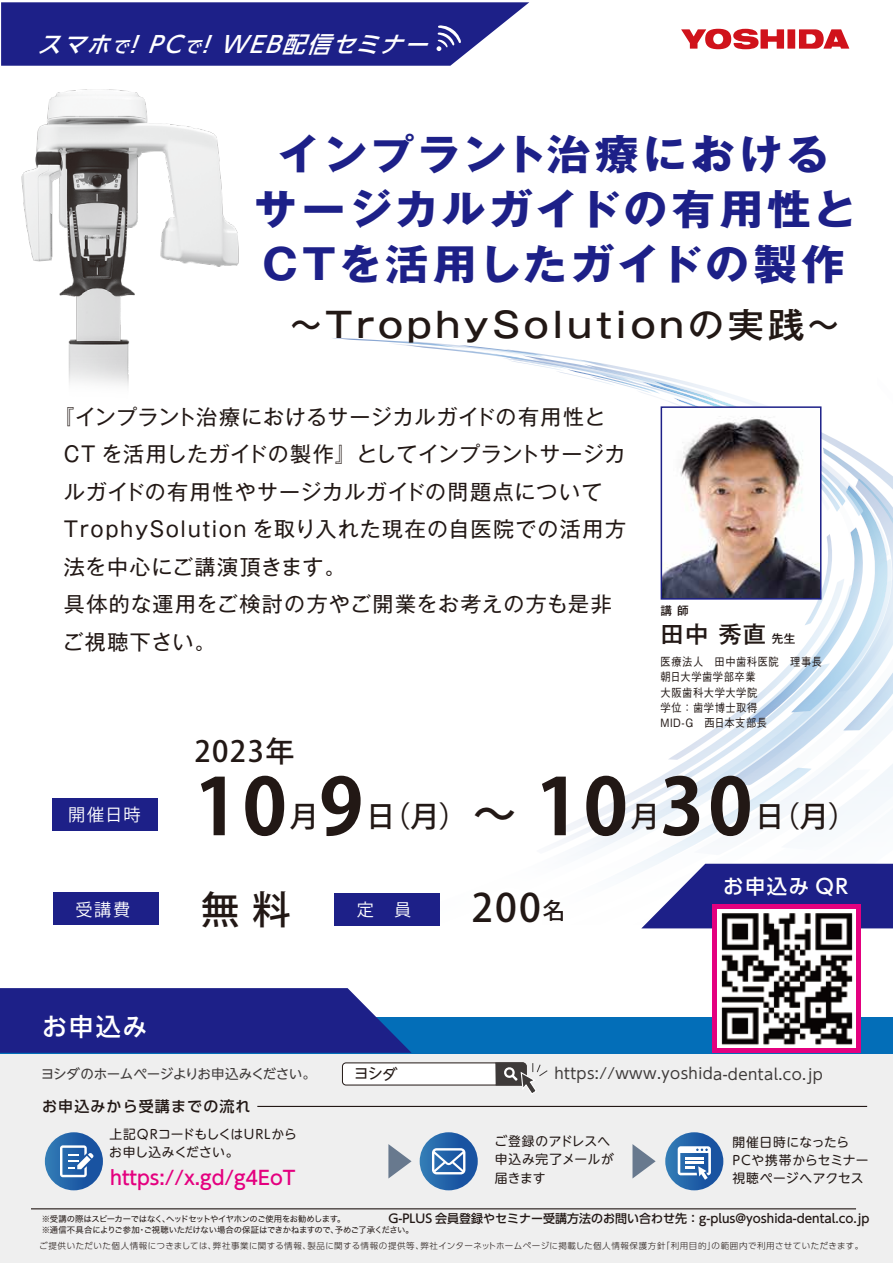
<style>
.page{position:relative;width:893px;height:1263px;background:#fff}
.page>*{position:absolute;margin:0;border:0;box-sizing:border-box;transform-origin:0 0}
.t1{font:700 77.55px "Koz Go Pr 6 N";color:#221815}
.t2{font:500 42.9px "Koz Go Pr 6 N";color:#221815}
.t3{font:700 41.55px/55.1px "Gothic MB101 Pr 6 N";letter-spacing:.07em;color:#1d2088;text-align:center;scale:1.05 1}
.t4{font:500 38.7px "Koz Go Pr 6 N";color:#221815}
.t5{font:500 34.5px "Gothic MB101 Pr 6 N";letter-spacing:.1em;color:#221815;scale:1.05 1}
.t6{font:500 29.1px "Koz Go Pr 6 N";letter-spacing:.05em;color:#221815}
.t7{font:500 24.9px "UD Shin Go NT Pr 6 N";color:#fff}
.t8{font:500 23.25px "Gothic MB101 Pr 6 N";color:#221815}
.t9{font:italic 500 22.8px "UD Shin Go Pr 6 N";color:#fff}
.t10{font:21px/37.5px "Gothic MB101 Pr 6 N";letter-spacing:.05em;color:#221815}
.t11{font:500 20.25px "UD Shin Go Pr 6 N";letter-spacing:.075em;color:#fff}
.t12{font:500 19.2px "UD Shin Go Pro";color:#e4007f}
.t13{font:17.1px "Koz Go Pr 6 N";letter-spacing:.1em;color:#fff}
.t14{font:15px "UD Shin Go NT Pr 6 N";letter-spacing:.025em;color:#3e3a39}
.t15{font:500 15px "UD Shin Go Pr 6 N";letter-spacing:.075em;color:#221815}
.t16{font:15px "UD Shin Go NT Pr 6 N";color:#221815}
.t17{font:13.5px "UD Shin Go NT Pr 6 N";letter-spacing:-.03em;color:#3e3a39}
.t18{font:12.75px/18.1px "UD Shin M Go Pr 6 N";letter-spacing:.03em;color:#221815}
.t19{font:500 12px "UD Shin Go Pro";color:#221815}
.t20{font:500 11.7px "Gothic MB101 Pr 6 N";color:#221815}
.t21{font:500 11.4px/15.5px "Gothic BBB Pr 6 N";letter-spacing:.05em;color:#221815;scale:.9 1}
.t22{font:300 8.55px "UD Shin Go Pr 6 N";letter-spacing:.055em;color:#221815}
.t23{font:8.4px/10.6px "Hira Kaku Std N W4";letter-spacing:-.04em;color:#221815}
.s1{font-size:17.1px}
.s2{font-size:11.7px}
.s3{font-size:22.65px}
</style>
<div class="page">
<svg style="left:332px;top:338px;width:561px;height:590px"></svg>
<div style="left:53px;top:892px;width:105px;height:32px;background:#1d2088"></div>
<div style="left:53px;top:798px;width:105px;height:32px;background:#1d2088"></div>
<div style="left:334px;top:894px;width:105px;height:32px;background:#1d2088"></div>
<svg style="left:1px;top:2px;width:528px;height:64px;background:#2f3291"></svg>
<div style="left:787px;top:29px;width:8px;height:20px;background:#d0121b"></div>
<svg style="left:799px;top:29px;width:50px;height:20px"></svg>
<svg style="left:681px;top:29px;width:103px;height:20px"></svg>
<div style="left:0;top:1020px;width:893px;height:243px;background:#efefef"></div>
<div style="left:0;top:1017px;width:893px;height:36px;background:#036eb8"></div>
<div style="left:342px;top:1063px;width:184px;height:22px;background:#fff;border-radius:4px"></div>
<div style="left:342px;top:1062px;width:184px;height:23px;border:1px solid #221815;border-radius:4px"></div>
<svg style="left:495px;top:1062px;width:53px;height:32px"></svg>
<hr style="left:257px;top:1106px;width:610px;height:1px;background:#221815">
<hr style="left:31px;top:1208px;width:825px;height:1px;background:#221815">
<svg style="left:632px;top:1144px;width:24px;height:34px"></svg>
<svg style="left:45px;top:1132px;width:58px;height:58px;background:#2767ab"></svg>
<svg style="left:60px;top:1145px;width:34px;height:32px"></svg>
<svg style="left:420px;top:1132px;width:58px;height:58px;background:#2866aa"></svg>
<svg style="left:432px;top:1148px;width:33px;height:26px"></svg>
<svg style="left:665px;top:1132px;width:58px;height:58px;background:#2766aa"></svg>
<svg style="left:678px;top:1146px;width:33px;height:34px"></svg>
<svg style="left:388px;top:1144px;width:24px;height:34px"></svg>
<div style="left:712px;top:904px;width:149px;height:149px;background:#e4007f"></div>
<svg style="left:0;top:988px;width:412px;height:65px;background:#282e8f"></svg>
<img style="left:664px;top:409px;width:154px;height:188px">
<div style="left:661px;top:406px;width:160px;height:194px;border:2px solid #1d2088"></div>
<img style="left:21px;top:89px;width:218px;height:297px">
<img style="left:718px;top:909px;width:138px;height:138px">
<p class="t9" style="left:38px;top:26px;width:403px">スマホ<span class="s1">で</span>！PC<span class="s1">で</span>！WEB配信セミナー</p>
<h3 class="t3" style="left:254px;top:125px;width:576px">インプラント治療におけるサージカルガイドの有用性と<br>CTを活用したガイドの製作</h3>
<h3 class="t5" style="left:288px;top:296px;width:529px">～TrophySolutionの実践～</h3>
<p class="t10" style="left:62px;top:397px;width:565px;text-indent:-9px">『インプラント治療におけるサージカルガイドの有用性と<br>CT を活用したガイドの製作』としてインプラントサージカルガイドの有用性やサージカルガイドの問題点について<br>TrophySolution を取り入れた現在の自医院での活用方法を中心にご講演頂きます。<br>具体的な運用をご検討の方やご開業をお考えの方も是非ご視聴下さい。</p>
<h3 class="t6" style="left:194px;top:734px;width:102px">2023年</h3>
<p class="t20" style="left:661px;top:601px;width:30px">講 師</p>
<p class="t8" style="left:661px;top:615px;width:136px">田中 秀直 <span class="s2">先生</span></p>
<p class="t21" style="left:661px;top:653px;width:181px">医療法人　田中歯科医院　理事長朝日大学歯学部卒業<br>大阪歯科大学大学院<br>学位：歯学博士取得<br>MID-G　西日本支部長</p>
<p class="t13" style="left:68px;top:805px;width:74px">開催日時</p>
<p class="t13" style="left:75px;top:900px;width:56px">受講費</p>
<p class="t7" style="left:42px;top:1006px;width:107px">お申込み</p>
<h1 class="t1" style="left:194px;top:763px;width:170px">10 9</h1>
<h3 class="t6" style="left:290px;top:799px;width:31px">月</h3>
<h3 class="t6" style="left:366px;top:799px;width:104px">日（月）</h3>
<h2 class="t2" style="left:473px;top:790px;width:44px">～</h2>
<h1 class="t1" style="left:535px;top:763px;width:219px">10 30</h1>
<h3 class="t6" style="left:631px;top:799px;width:31px">月</h3>
<h3 class="t6" style="left:755px;top:799px;width:104px">日（月）</h3>
<h3 class="t4" style="left:201px;top:888px;width:92px">無 料</h3>
<p class="t13" style="left:357px;top:900px;width:56px">定　員</p>
<h3 class="t4" style="left:472px;top:885px;width:95px">200<span class="s3">名</span></h3>
<p class="t11" style="left:723px;top:869px;width:126px">お申込み QR</p>
<p class="t17" style="left:41px;top:1063px;width:277px">ヨシダのホームページよりお申込みください。</p>
<p class="t16" style="left:354px;top:1061px;width:45px">ヨシダ</p>
<p class="t14" style="left:554px;top:1061px;width:270px">https://www.yoshida-dental.co.jp</p>
<p class="t15" style="left:42px;top:1094px;width:210px">お申込みから受講までの流れ</p>
<p class="t18" style="left:109px;top:1124px;width:189px">上記QRコードもしくはURLからお申し込みください。</p>
<p class="t12" style="left:110px;top:1162px;width:187px">https://x.gd/g4EoT</p>
<p class="t18" style="left:495px;top:1132px;width:121px">ご登録のアドレスへ申込み完了メールが届きます</p>
<p class="t18" style="left:732px;top:1132px;width:138px">開催日時になったら<br>PCや携帯からセミナー視聴ページへアクセス</p>
<p class="t19" style="left:388px;top:1208px;width:483px">G-PLUS 会員登録やセミナー受講方法のお問い合わせ先：g-plus@yoshida-dental.co.jp</p>
<p class="t23" style="left:42px;top:1214px;width:374px">※受講の際はスピーカーではなく、ヘッドセットやイヤホンのご使用をお勧めします。<br>※通信不具合によりご参加・ご視聴いただけない場合の保証はできかねますので、予めご了承ください。</p>
<p class="t22" style="left:39px;top:1239px;width:825px">ご提供いただいた個人情報につきましては、弊社事業に関する情報、製品に関する情報の提供等、弊社インターネットホームページに掲載した個人情報保護方針「利用目的」の範囲内で利用させていただきます。</p>
</div>
